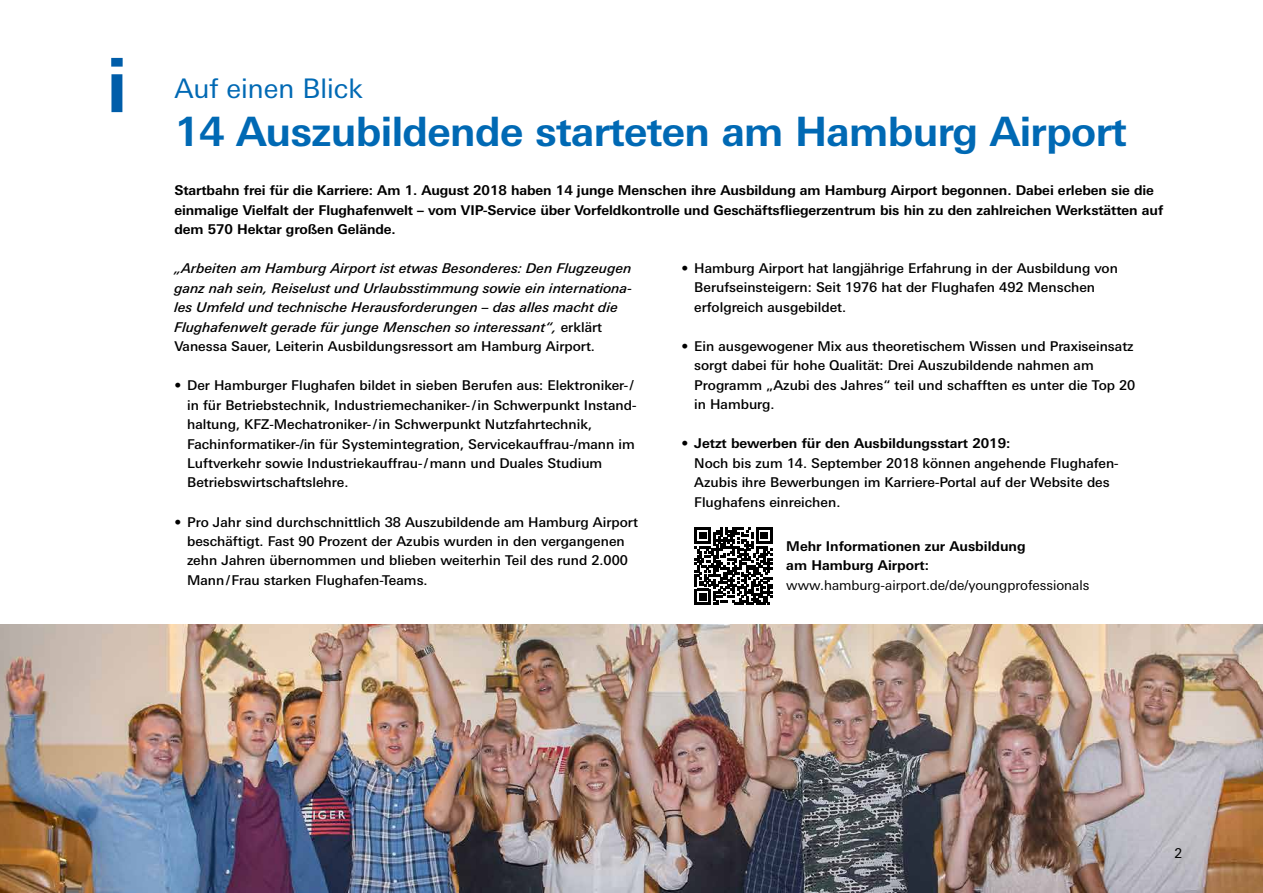
<style>
.page{position:relative;width:1263px;height:893px;background:#fff}
.page>*{position:absolute;margin:0;border:0;box-sizing:border-box;transform-origin:0 0}
.t1{font:700 75px "LT Univers Basic";color:#005da9}
.t2{font:700 40.5px "LT Univers Basic";letter-spacing:-.015em;color:#0069b4}
.t3{font:27px "LT Univers Basic";color:#0069b4}
.t4{font:500 13.5px/19.5px "LT Univers Basic";color:#000}
.t5{font:700 13.5px/19.5px "LT Univers Basic";letter-spacing:-.005em;color:#000}
.t6{font:italic 500 13.5px/19.5px "LT Univers Basic";color:#000}
.t7{font:13.5px "LT Univers Basic";color:#000}
.s1{font-style:normal}
.s2{font-weight:700}
</style>
<div class="page">
<img style="left:0;top:624px;width:1263px;height:269px">
<svg style="left:695px;top:527px;width:77px;height:78px"></svg>
<h1 class="t1" style="left:106px;top:40px;width:23px">i</h1>
<h3 class="t3" style="left:174px;top:72px;width:190px">Auf einen Blick</h3>
<h2 class="t2" style="left:174px;top:107px;width:954px">14 Auszubildende starteten am Hamburg Airport</h2>
<p class="t5" style="left:174px;top:180px;width:990px">Startbahn frei für die Karriere: Am 1. August 2018 haben 14 junge Menschen ihre Ausbildung am Hamburg Airport begonnen. Dabei erleben sie die einmalige Vielfalt der Flughafenwelt – vom VIP-Service über Vorfeldkontrolle und Geschäftsfliegerzentrum bis hin zu den zahlreichen Werkstätten auf dem 570 Hektar großen Gelände.</p>
<p class="t6" style="left:174px;top:258px;width:459px">„Arbeiten am Hamburg Airport ist etwas Besonderes: Den Flugzeugen ganz nah sein, Reiselust und Urlaubsstimmung sowie ein internationa&shy;les Umfeld und technische Herausforderungen – das alles macht die Flughafenwelt gerade für junge Menschen so interessant“, <span class="s1">erklärt Vanessa Sauer, Leiterin Ausbildungsressort am Hamburg Airport.</span></p>
<p class="t4" style="left:187px;top:375px;width:451px;text-indent:-13px">• Der Hamburger Flughafen bildet in sieben Berufen aus: Elektroniker-/ in für Betriebstechnik, Industriemechaniker-/in Schwerpunkt Instand&shy;haltung, KFZ-Mechatroniker-/in Schwerpunkt Nutzfahrtechnik, Fachinformatiker-/in für Systemintegration, Servicekauffrau-/mann im Luftverkehr sowie Industriekauffrau-/mann und Duales Studium Betriebswirtschaftslehre.</p>
<p class="t4" style="left:187px;top:512px;width:452px;text-indent:-13px">• Pro Jahr sind durchschnittlich 38 Auszubildende am Hamburg Airport beschäftigt. Fast 90 Prozent der Azubis wurden in den vergangenen zehn Jahren übernommen und blieben weiterhin Teil des rund 2.000<br>Mann/Frau starken Flughafen-Teams.</p>
<p class="t4" style="left:694px;top:258px;width:425px;text-indent:-13px">• Hamburg Airport hat langjährige Erfahrung in der Ausbildung von<br>Berufseinsteigern: Seit 1976 hat der Flughafen 492 Menschen erfolgreich ausgebildet.</p>
<p class="t4" style="left:694px;top:336px;width:443px;text-indent:-13px">• Ein ausgewogener Mix aus theoretischem Wissen und Praxiseinsatz sorgt dabei für hohe Qualität: Drei Auszubildende nahmen am Programm „Azubi des Jahres“ teil und schafften es unter die Top 20 in Hamburg.</p>
<p class="t4" style="left:694px;top:434px;width:426px;text-indent:-13px">• <span class="s2">Jetzt bewerben für den Ausbildungsstart 2019:<br></span>Noch bis zum 14. September 2018 können angehende Flughafen-Azubis ihre Bewerbungen im Karriere-Portal auf der Website des Flughafens einreichen.</p>
<p class="t5" style="left:786px;top:536px;width:241px">Mehr Informationen zur Ausbildung am Hamburg Airport:</p>
<p class="t7" style="left:786px;top:577px;width:305px">www.hamburg-airport.de/de/youngprofessionals</p>
<p class="t7" style="left:1174px;top:845px;width:9px">2</p>
</div>
